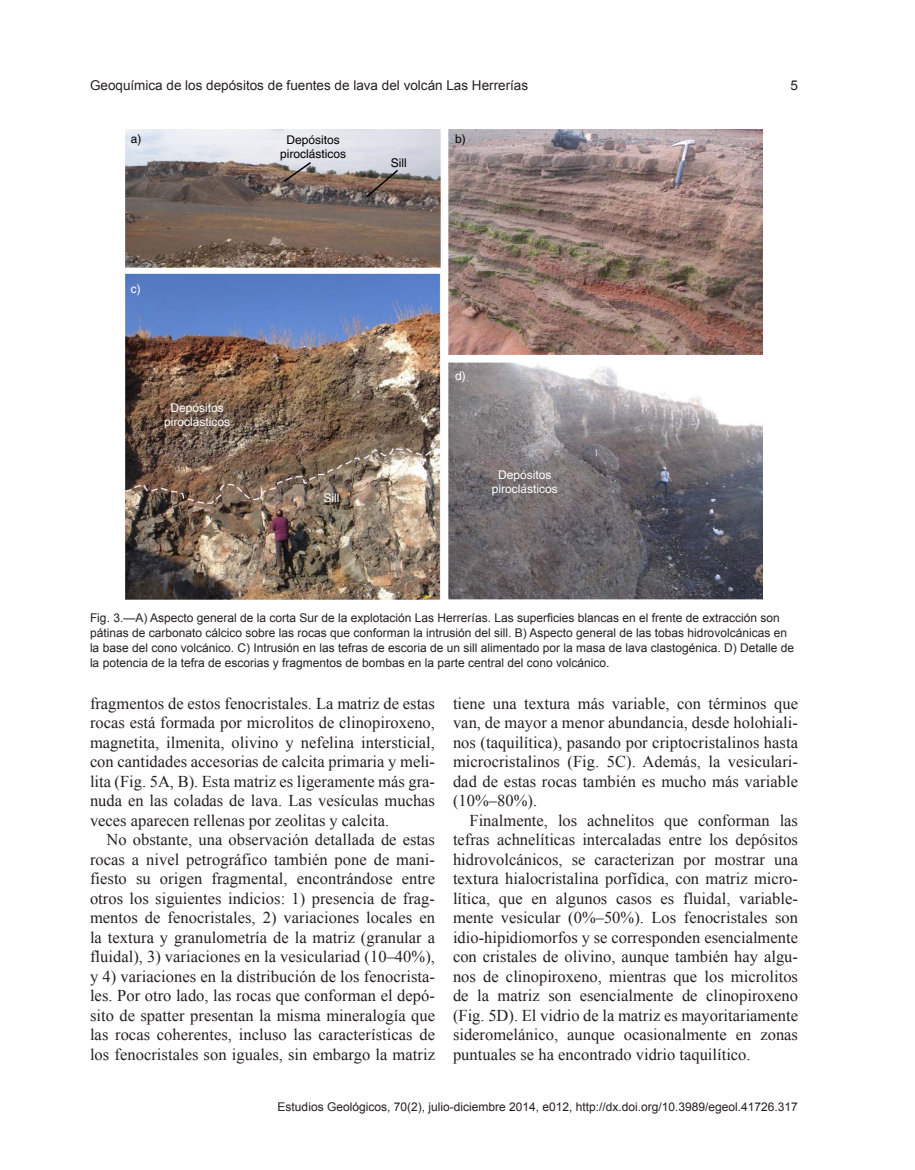
<style>
.page{position:relative;width:915px;height:1170px;background:#fff}
.page>*{position:absolute;margin:0;border:0;box-sizing:border-box;transform-origin:0 0}
.Text{font:16.5px/19.5px "Times New Roman";color:#231f20;text-align:justify}
.t1{font:13.5px "Arial";color:#231f20}
.Fig_Leg{font:12px/15px "Arial";color:#231f20}
.t2{font:12px/14.4px "Helvetica";color:#fff;text-align:center}
.t3{font:12px/14.4px "Helvetica";color:#000;text-align:center}
</style>
<div class="page">
<img style="left:125px;top:129px;width:638px;height:471px">
<svg style="left:282px;top:161px;width:118px;height:38px;background:#8e827e"></svg>
<p class="t1" style="left:90px;top:77px;width:440px">Geoquímica de los depósitos de fuentes de lava del volcán Las Herrerías</p>
<p class="t1" style="left:790px;top:77px;width:9px">5</p>
<p class="t3" style="left:131px;top:132px;width:12px">a)</p>
<p class="t3" style="left:455px;top:132px;width:12px">b)</p>
<p class="t3" style="left:280px;top:132px;width:68px">Depósitos piroclásticos</p>
<p class="t3" style="left:391px;top:156px;width:17px">Sill</p>
<p class="t2" style="left:131px;top:282px;width:11px">c)</p>
<p class="t2" style="left:164px;top:400px;width:68px">Depósitos piroclásticos</p>
<p class="t2" style="left:323px;top:491px;width:17px">Sill</p>
<p class="t2" style="left:455px;top:369px;width:12px">d)</p>
<p class="t2" style="left:492px;top:467px;width:68px">Depósitos piroclásticos</p>
<p class="Fig_Leg" style="left:90px;top:610px;width:706px">Fig. 3.—A) Aspecto general de la corta Sur de la explotación Las Herrerías. Las superficies blancas en el frente de extracción son pátinas de carbonato cálcico sobre las rocas que conforman la intrusión del sill. B) Aspecto general de las tobas hidrovolcánicas en la base del cono volcánico. C) Intrusión en las tefras de escoria de un sill alimentado por la masa de lava clastogénica. D) Detalle de la potencia de la tefra de escorias y fragmentos de bombas en la parte central del cono volcánico.</p>
<p class="Text" style="left:90px;top:693px;width:347px">fragmentos de estos fenocristales. La matriz de estas rocas está formada por microlitos de clinopiroxeno, magnetita, ilmenita, olivino y nefelina intersticial, con cantidades accesorias de calcita primaria y meli&shy;lita (Fig. 5A, B). Esta matriz es ligeramente más gra&shy;nuda en las coladas de lava. Las vesículas muchas veces aparecen rellenas por zeolitas y calcita.</p>
<p class="Text" style="left:90px;top:830px;width:347px;text-indent:16px">No obstante, una observación detallada de estas rocas a nivel petrográfico también pone de mani&shy;fiesto su origen fragmental, encontrándose entre otros los siguientes indicios: 1) presencia de frag&shy;mentos de fenocristales, 2) variaciones locales en la textura y granulometría de la matriz (granular a fluidal), 3) variaciones en la vesiculariad (10–40%), y 4) variaciones en la distribución de los fenocrista&shy;les. Por otro lado, las rocas que conforman el depó&shy;sito de spatter presentan la misma mineralogía que las rocas coherentes, incluso las características de los fenocristales son iguales, sin embargo la matriz</p>
<p class="Text" style="left:453px;top:693px;width:347px">tiene una textura más variable, con términos que van, de mayor a menor abundancia, desde holohiali&shy;nos (taquilítica), pasando por criptocristalinos hasta microcristalinos (Fig. 5C). Además, la vesiculari&shy;dad de estas rocas también es mucho más variable (10%–80%).</p>
<p class="Text" style="left:453px;top:810px;width:347px;text-indent:17px">Finalmente, los achnelitos que conforman las tefras achnelíticas intercaladas entre los depósitos hidrovolcánicos, se caracterizan por mostrar una textura hialocristalina porfídica, con matriz micro&shy;lítica, que en algunos casos es fluidal, variable&shy;mente vesicular (0%–50%). Los fenocristales son idio-hipidiomorfos y se corresponden esencialmente con cristales de olivino, aunque también hay algu&shy;nos de clinopiroxeno, mientras que los microlitos de la matriz son esencialmente de clinopiroxeno (Fig. 5D). El vidrio de la matriz es mayoritariamente sideromelánico, aunque ocasionalmente en zonas puntuales se ha encontrado vidrio taquilítico.</p>
<p class="Fig_Leg" style="left:278px;top:1099px;width:522px">Estudios Geológicos, 70(2), julio-diciembre 2014, e012, http://dx.doi.org/10.3989/egeol.41726.317</p>
</div>
